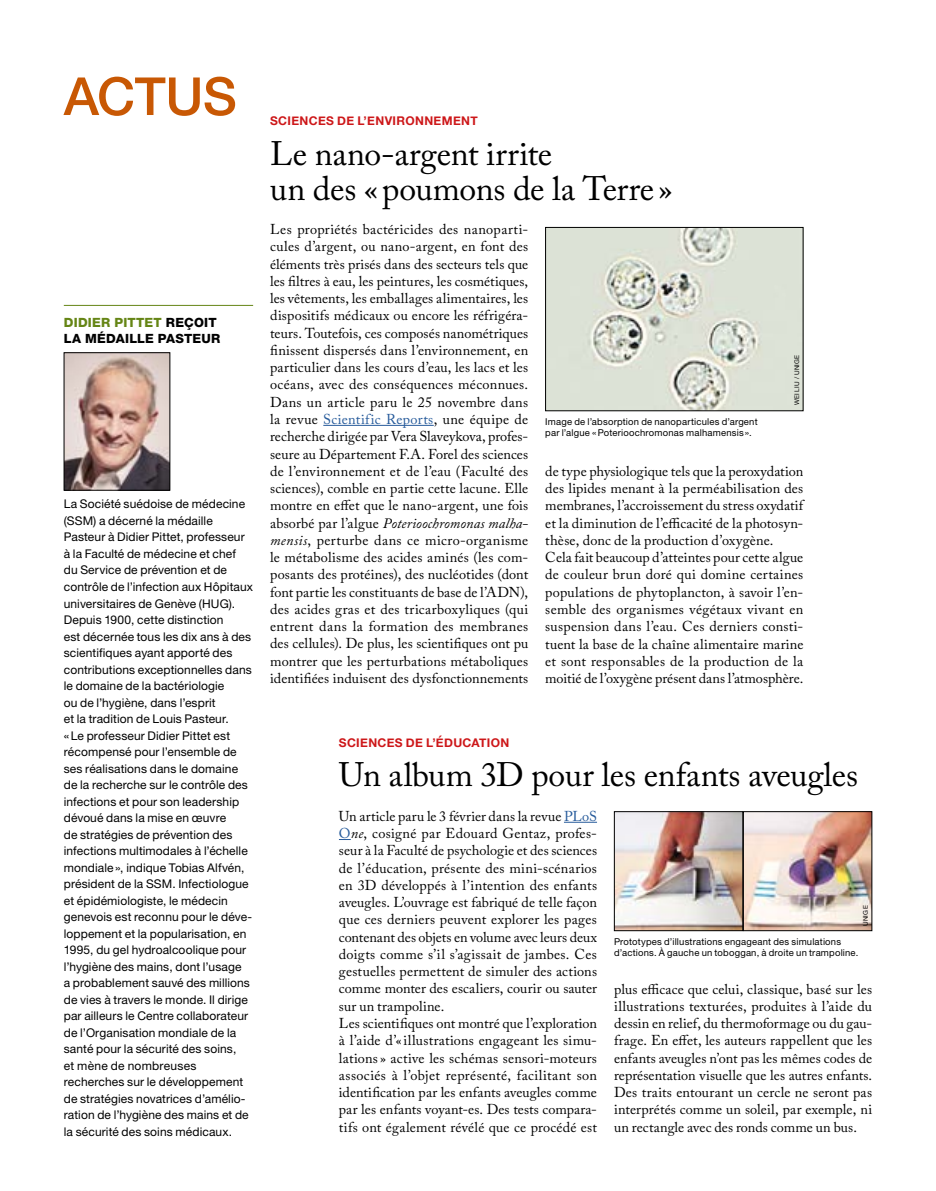
<style>
.page{position:relative;width:936px;height:1191px;background:#fff}
.page>*{position:absolute;margin:0;border:0;box-sizing:border-box;transform-origin:0 0}
.t1{font:500 52.5px "Helvetica Neue";letter-spacing:-.01em;color:#c85804}
.t2{font:33.75px/34.5px "Adobe Caslon Pro";letter-spacing:-.01em;color:#000}
.t3{font:14.25px/17.2px "Adobe Caslon Pro";letter-spacing:.01em;color:#000;text-align:justify}
.t4{font:800 12.75px/16.5px "Helvetica Neue";letter-spacing:.02em;color:#000}
.t5{font:12px/16.5px "Helvetica Neue";letter-spacing:.01em;color:#000}
.t6{font:700 12px "Helvetica Neue";letter-spacing:.03em;color:#cd1719}
.t7{font:9.45px/11.2px "Helvetica Neue";letter-spacing:.02em;color:#000}
.t8{font:6.3px "Helvetica Neue";letter-spacing:.04em;color:#000}
.s1{color:#658515}
.s2{color:#275b9b}
.s3{font-style:italic}
</style>
<div class="page">
<hr style="left:323px;top:425px;width:110px;height:1px;background:#275b9b">
<hr style="left:564px;top:822px;width:33px;height:1px;background:#275b9b">
<svg style="left:339px;top:839px;width:12px;height:1px"></svg>
<img style="left:547px;top:229px;width:254px;height:180px">
<div style="left:545px;top:227px;width:258px;height:184px;border:1px solid #000"></div>
<hr style="left:64px;top:305px;width:189px;height:1px;background:#658515">
<img style="left:66px;top:354px;width:102px;height:134px">
<div style="left:64px;top:352px;width:106px;height:138px;border:1px solid #000"></div>
<img style="left:616px;top:813px;width:125px;height:116px">
<div style="left:614px;top:811px;width:129px;height:120px;border:1px solid #000"></div>
<img style="left:745px;top:813px;width:125px;height:116px">
<div style="left:743px;top:811px;width:129px;height:120px;border:1px solid #000"></div>
<h1 class="t1" style="left:64px;top:54px;width:174px">ACTUS</h1>
<p class="t4" style="left:64px;top:314px;width:158px"><span class="s1">DIDIER PITTET</span> REÇOIT<br>LA MÉDAILLE PASTEUR</p>
<p class="t5" style="left:64px;top:496px;width:191px">La Société suédoise de médecine (SSM) a décerné la médaille Pasteur à Didier Pittet, professeur à la Faculté de médecine et chef<br>du Service de prévention et de contrôle de l’infection aux Hôpitaux universitaires de Genève (HUG).<br>Depuis 1900, cette distinction<br>est décernée tous les dix ans à des scientifiques ayant apporté des contributions exceptionnelles dans le domaine de la bactériologie<br>ou de l’hygiène, dans l’esprit<br>et la tradition de Louis Pasteur.<br>«Le professeur Didier Pittet est récompensé pour l’ensemble de ses réalisations dans le domaine de la recherche sur le contrôle des infections et pour son leadership dévoué dans la mise en œuvre<br>de stratégies de prévention des infections multimodales à l’échelle mondiale», indique Tobias Alfvén, président de la SSM. Infectiologue et épidémiologiste, le médecin genevois est reconnu pour le déve&shy;loppement et la popularisation, en 1995, du gel hydroalcoolique pour l’hygiène des mains, dont l’usage<br>a probablement sauvé des millions de vies à travers le monde. Il dirige par ailleurs le Centre collaborateur de l’Organisation mondiale de la santé pour la sécurité des soins,<br>et mène de nombreuses recherches sur le développement de stratégies novatrices d’amélio&shy;ration de l’hygiène des mains et de la sécurité des soins médicaux.</p>
<p class="t6" style="left:270px;top:111px;width:209px">SCIENCES DE L’ENVIRONNEMENT</p>
<h2 class="t2" style="left:270px;top:136px;width:403px">Le nano-argent irrite<br>un des «poumons de la Terre »</h2>
<p class="t3" style="left:270px;top:220px;width:259px">Les propriétés bactéricides des nanoparti&shy;cules d’argent, ou nano-argent, en font des éléments très prisés dans des secteurs tels que les filtres à eau, les peintures, les cosmétiques, les vêtements, les emballages alimentaires, les dispositifs médicaux ou encore les réfrigéra&shy;teurs. Toutefois, ces composés nanométriques finissent dispersés dans l’environnement, en particulier dans les cours d’eau, les lacs et les océans, avec des conséquences méconnues.<br>Dans un article paru le 25 novembre dans la revue <span class="s2">Scientific Reports</span>, une équipe de recherche dirigée par Vera Slaveykova, profes&shy;seure au Département F.A. Forel des sciences de l’environnement et de l’eau (Faculté des sciences), comble en partie cette lacune. Elle montre en effet que le nano-argent, une fois absorbé par l’algue <span class="s3">Poterioochromonas malha&shy;mensis</span>, perturbe dans ce micro-organisme le métabolisme des acides aminés (les com&shy;posants des protéines), des nucléotides (dont font partie les constituants de base de l’ADN), des acides gras et des tricarboxyliques (qui entrent dans la formation des membranes des cellules). De plus, les scientifiques ont pu montrer que les perturbations métaboliques identifiées induisent des dysfonctionnements</p>
<p class="t8" style="left:792px;top:405px;width:52px;rotate:-90deg">WEI LIU / UNIGE</p>
<p class="t7" style="left:545px;top:416px;width:214px">Image de l’absorption de nanoparticules d’argent par l’algue «Poterioochromonas malhamensis».</p>
<p class="t3" style="left:545px;top:462px;width:259px;text-align:left">de type physiologique tels que la peroxydation des lipides menant à la perméabilisation des membranes, l’accroissement du stress oxydatif et la diminution de l’efficacité de la photosyn&shy;thèse, donc de la production d’oxygène.<br>Cela fait beaucoup d’atteintes pour cette algue de couleur brun doré qui domine certaines populations de phytoplancton, à savoir l’en&shy;semble des organismes végétaux vivant en suspension dans l’eau. Ces derniers consti&shy;tuent la base de la chaîne alimentaire marine et sont responsables de la production de la moitié de l’oxygène présent dans l’atmosphère.</p>
<p class="t6" style="left:339px;top:733px;width:172px">SCIENCES DE L’ÉDUCATION</p>
<h2 class="t2" style="left:339px;top:757px;width:520px">Un album 3D pour les enfants aveugles</h2>
<p class="t3" style="left:339px;top:807px;width:260px;text-align:left">Un article paru le 3 février dans la revue <span class="s2">PLoS O</span><span class="s3">ne</span>, cosigné par Edouard Gentaz, profes&shy;seur à la Faculté de psychologie et des sciences de l’éducation, présente des mini-scénarios en 3D développés à l’intention des enfants aveugles. L’ouvrage est fabriqué de telle façon que ces derniers peuvent explorer les pages contenant des objets en volume avec leurs deux doigts comme s’il s’agissait de jambes. Ces gestuelles permettent de simuler des actions comme monter des escaliers, courir ou sauter sur un trampoline.<br>Les scientifiques ont montré que l’exploration à l’aide d’« illustrations engageant les simu&shy;lations » active les schémas sensori-moteurs associés à l’objet représenté, facilitant son identification par les enfants aveugles comme par les enfants voyant-es. Des tests compara&shy;tifs ont également révélé que ce procédé est</p>
<p class="t8" style="left:861px;top:926px;width:22px;rotate:-90deg">UNIGE</p>
<p class="t7" style="left:614px;top:935px;width:246px">Prototypes d’illustrations engageant des simulations d’actions. À gauche un toboggan, à droite un trampoline.</p>
<p class="t3" style="left:614px;top:980px;width:259px">plus efficace que celui, classique, basé sur les illustrations texturées, produites à l’aide du dessin en relief, du thermoformage ou du gau&shy;frage. En effet, les auteurs rappellent que les enfants aveugles n’ont pas les mêmes codes de représentation visuelle que les autres enfants.<br>Des traits entourant un cercle ne seront pas interprétés comme un soleil, par exemple, ni un rectangle avec des ronds comme un bus.</p>
</div>
